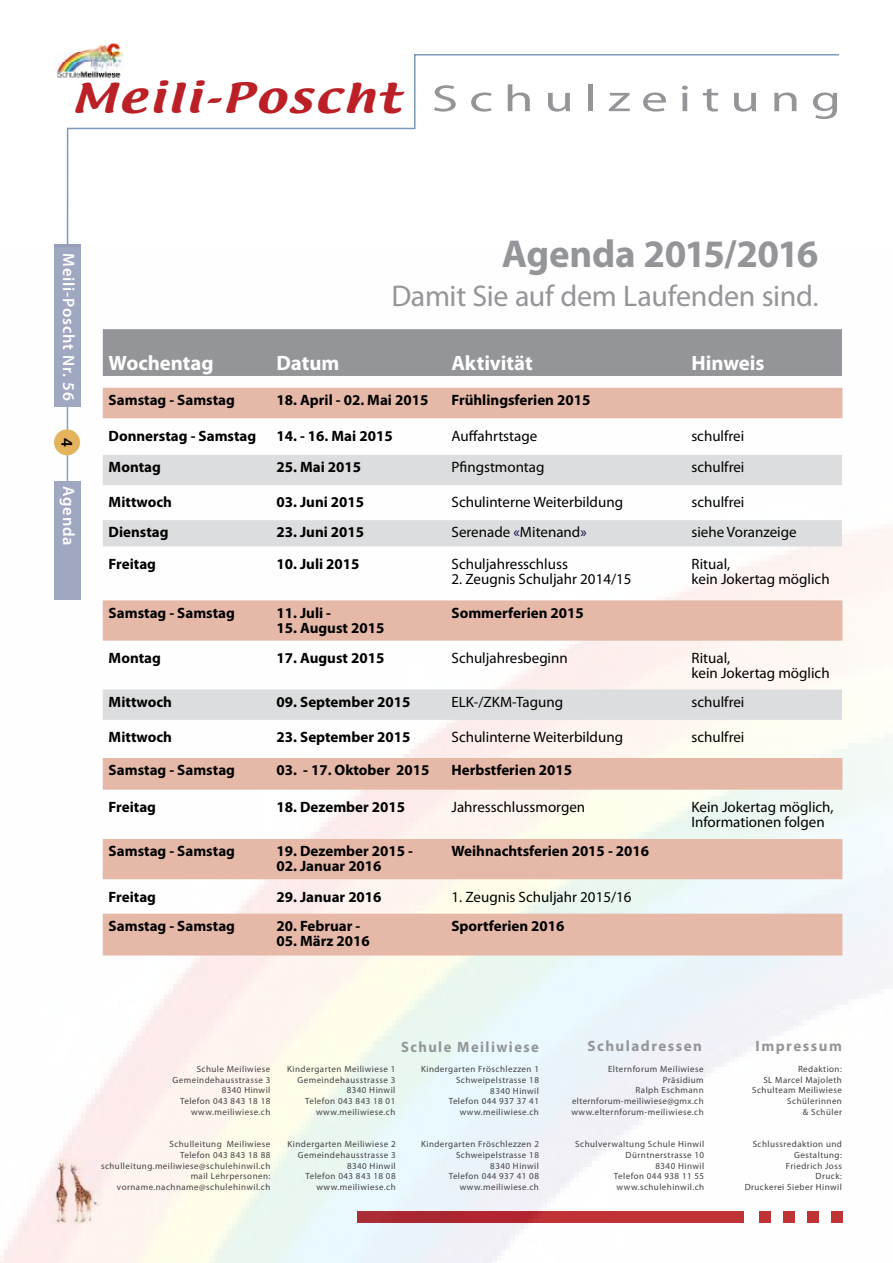
<style>
.page{position:relative;width:893px;height:1263px;background:#fff}
.page>*{position:absolute;margin:0;border:0;box-sizing:border-box;transform-origin:0 0}
.t1{font:700 39px "Myriad Pro";letter-spacing:-.01em;color:#939598}
.t2{font:36.15px "Textile";letter-spacing:.05em;color:#ba2025;scale:1.31 1}
.t3{font:30px "Myriad Pro";letter-spacing:-.01em;color:#939598}
.t4{font:700 20.85px "Myriad Pro";letter-spacing:-.005em;color:#fff}
.t5{font:600 16.5px "Myriad Pro";letter-spacing:.05em;color:#fff}
.t6{font:600 16.5px "Myriad Pro";color:#000}
.t7{font:700 15px "Myriad Pro";color:#000}
.t8{font:15px/15px "Myriad Pro";color:#000}
.t9{font:700 15px "Myriad Pro";letter-spacing:.1em;color:#939598}
.t10{font:9px/10.8px "Myriad Pro";letter-spacing:.05em;color:#414042;text-align:right}
.s1{font-family:"Myriad Pro";font-size:37.8px;color:#939598}
.s2{font-stretch:condensed}
.s3{color:#00023d}
</style>
<div class="page">
<svg style="left:66px;top:54px;width:773px;height:190px"></svg>
<div style="left:54px;top:244px;width:27px;height:162px;background:#9fa7c1"></div>
<img style="left:55px;top:43px;width:68px;height:36px">
<img style="left:0;top:329px;width:893px;height:934px">
<div style="left:103px;top:329px;width:739px;height:47px;background:#939598"></div>
<div style="left:103px;top:388px;width:739px;height:30px;background:#e5b8a7"></div>
<div style="left:103px;top:455px;width:739px;height:30px;background:#dcddde"></div>
<div style="left:103px;top:520px;width:739px;height:26px;background:#dcddde"></div>
<div style="left:103px;top:600px;width:739px;height:41px;background:#e5b8a7"></div>
<div style="left:103px;top:689px;width:739px;height:31px;background:#dcddde"></div>
<div style="left:103px;top:758px;width:739px;height:32px;background:#e5b8a7"></div>
<div style="left:103px;top:839px;width:739px;height:40px;background:#e5b8a7"></div>
<div style="left:103px;top:914px;width:739px;height:41px;background:#e5b8a7"></div>
<h2 class="t2" style="left:71px;top:73px;width:589px">Meili-Poscht <span class="s1">Schulzeitung</span></h2>
<h3 class="t5" style="left:79px;top:253px;width:149px;rotate:90deg">Meili-Poscht Nr. 56</h3>
<h3 class="t6" style="left:78px;top:438px;width:10px;rotate:90deg">4</h3>
<h3 class="t5" style="left:79px;top:486px;width:61px;rotate:90deg">Agenda</h3>
<h1 class="t1" style="left:502px;top:228px;width:318px">Agenda 2015/2016</h1>
<h3 class="t3" style="left:391px;top:277px;width:429px">Damit Sie auf dem Laufenden sind<span class="s2">.</span></h3>
<h3 class="t4" style="left:109px;top:349px;width:107px">Wochentag</h3>
<h3 class="t4" style="left:277px;top:349px;width:64px">Datum</h3>
<h3 class="t4" style="left:451px;top:349px;width:83px">Aktivität</h3>
<h3 class="t4" style="left:692px;top:349px;width:74px">Hinweis</h3>
<h3 class="t7" style="left:109px;top:390px;width:128px">Samstag - Samstag</h3>
<h3 class="t7" style="left:277px;top:390px;width:153px">18. April - 02. Mai 2015</h3>
<h3 class="t7" style="left:451px;top:390px;width:140px">Frühlingsferien 2015</h3>
<h3 class="t7" style="left:109px;top:426px;width:149px">Donnerstag - Samstag</h3>
<h3 class="t7" style="left:277px;top:426px;width:118px">14. - 16. Mai 2015</h3>
<h3 class="t8" style="left:451px;top:428px;width:87px">Auffahrtstage</h3>
<h3 class="t8" style="left:691px;top:428px;width:54px">schulfrei</h3>
<h3 class="t7" style="left:109px;top:457px;width:54px">Montag</h3>
<h3 class="t7" style="left:277px;top:457px;width:86px">25. Mai 2015</h3>
<h3 class="t8" style="left:451px;top:459px;width:95px">Pfingstmontag</h3>
<h3 class="t8" style="left:691px;top:459px;width:54px">schulfrei</h3>
<h3 class="t7" style="left:109px;top:493px;width:65px">Mittwoch</h3>
<h3 class="t7" style="left:277px;top:493px;width:89px">03. Juni 2015</h3>
<h3 class="t8" style="left:451px;top:495px;width:173px">Schulinterne Weiterbildung</h3>
<h3 class="t8" style="left:691px;top:495px;width:54px">schulfrei</h3>
<h3 class="t7" style="left:109px;top:522px;width:62px">Dienstag</h3>
<h3 class="t7" style="left:277px;top:522px;width:89px">23. Juni 2015</h3>
<h3 class="t8" style="left:451px;top:524px;width:137px">Serenade <span class="s3">«</span>Mitenand<span class="s3">»</span></h3>
<h3 class="t8" style="left:691px;top:524px;width:107px">siehe Voranzeige</h3>
<h3 class="t7" style="left:109px;top:554px;width:49px">Freitag</h3>
<h3 class="t7" style="left:277px;top:554px;width:85px">10. Juli 2015</h3>
<h3 class="t8" style="left:451px;top:556px;width:118px">Schuljahresschluss</h3>
<h3 class="t8" style="left:451px;top:571px;width:182px">2. Zeugnis Schuljahr 2014/15</h3>
<h3 class="t8" style="left:691px;top:556px;width:140px">Ritual,<br>kein Jokertag möglich</h3>
<h3 class="t7" style="left:109px;top:603px;width:128px">Samstag - Samstag</h3>
<h3 class="t7" style="left:277px;top:603px;width:56px">11. Juli -</h3>
<h3 class="t7" style="left:277px;top:618px;width:109px">15. August 2015</h3>
<h3 class="t7" style="left:451px;top:603px;width:134px">Sommerferien 2015</h3>
<h3 class="t7" style="left:109px;top:648px;width:54px">Montag</h3>
<h3 class="t7" style="left:277px;top:648px;width:109px">17. August 2015</h3>
<h3 class="t8" style="left:451px;top:650px;width:118px">Schuljahresbeginn</h3>
<h3 class="t8" style="left:691px;top:650px;width:140px">Ritual,<br>kein Jokertag möglich</h3>
<h3 class="t7" style="left:109px;top:692px;width:65px">Mittwoch</h3>
<h3 class="t7" style="left:277px;top:692px;width:135px">09. September 2015</h3>
<h3 class="t8" style="left:451px;top:694px;width:113px">ELK-/ZKM-Tagung</h3>
<h3 class="t8" style="left:691px;top:694px;width:54px">schulfrei</h3>
<h3 class="t7" style="left:109px;top:727px;width:65px">Mittwoch</h3>
<h3 class="t7" style="left:277px;top:727px;width:135px">23. September 2015</h3>
<h3 class="t8" style="left:451px;top:729px;width:173px">Schulinterne Weiterbildung</h3>
<h3 class="t8" style="left:691px;top:729px;width:54px">schulfrei</h3>
<h3 class="t7" style="left:109px;top:760px;width:128px">Samstag - Samstag</h3>
<h3 class="t7" style="left:277px;top:760px;width:155px">03. - 17. Oktober 2015</h3>
<h3 class="t7" style="left:451px;top:760px;width:122px">Herbstferien 2015</h3>
<h3 class="t7" style="left:109px;top:797px;width:49px">Freitag</h3>
<h3 class="t7" style="left:277px;top:797px;width:130px">18. Dezember 2015</h3>
<h3 class="t8" style="left:451px;top:799px;width:135px">Jahresschlussmorgen</h3>
<h3 class="t8" style="left:691px;top:799px;width:144px">Kein Jokertag möglich,<br>Informationen folgen</h3>
<h3 class="t7" style="left:109px;top:841px;width:128px">Samstag - Samstag</h3>
<h3 class="t7" style="left:277px;top:841px;width:138px">19. Dezember 2015 -</h3>
<h3 class="t7" style="left:277px;top:856px;width:107px">02. Januar 2016</h3>
<h3 class="t7" style="left:451px;top:841px;width:199px">Weihnachtsferien 2015 - 2016</h3>
<h3 class="t7" style="left:109px;top:887px;width:49px">Freitag</h3>
<h3 class="t7" style="left:277px;top:887px;width:107px">29. Januar 2016</h3>
<h3 class="t8" style="left:451px;top:889px;width:182px">1. Zeugnis Schuljahr 2015/16</h3>
<h3 class="t7" style="left:109px;top:916px;width:128px">Samstag - Samstag</h3>
<h3 class="t7" style="left:277px;top:916px;width:85px">20. Februar -</h3>
<h3 class="t7" style="left:277px;top:931px;width:95px">05. März 2016</h3>
<h3 class="t7" style="left:451px;top:916px;width:115px">Sportferien 2016</h3>
<p class="t10" style="left:172px;top:1063px;width:99px">Schule Meiliwiese<br>Gemeindehausstrasse 3<br>8340 Hinwil<br>Telefon 043 843 18 18 www.meiliwiese.ch</p>
<p class="t10" style="left:101px;top:1138px;width:171px">Schulleitung Meiliwiese<br>Telefon 043 843 18 88 schulleitung.meiliwiese@schulehinwil.ch mail Lehrpersonen: vorname.nachname@schulehinwil.ch</p>
<h3 class="t9" style="left:401px;top:1037px;width:139px">Schule Meiliwiese</h3>
<p class="t10" style="left:287px;top:1063px;width:110px">Kindergarten Meiliwiese 1<br>Gemeindehausstrasse 3<br>8340 Hinwil<br>Telefon 043 843 18 01 www.meiliwiese.ch</p>
<p class="t10" style="left:287px;top:1138px;width:110px">Kindergarten Meiliwiese 2<br>Gemeindehausstrasse 3<br>8340 Hinwil<br>Telefon 043 843 18 08 www.meiliwiese.ch</p>
<p class="t10" style="left:421px;top:1063px;width:119px">Kindergarten Fröschlezzen 1<br>Schweipelstrasse 18<br>8340 Hinwil<br>Telefon 044 937 37 41 www.meiliwiese.ch</p>
<p class="t10" style="left:421px;top:1138px;width:119px">Kindergarten Fröschlezzen 2<br>Schweipelstrasse 18<br>8340 Hinwil<br>Telefon 044 937 41 08 www.meiliwiese.ch</p>
<h3 class="t9" style="left:587px;top:1036px;width:116px">Schuladressen</h3>
<h3 class="t9" style="left:756px;top:1036px;width:88px">Impressum</h3>
<p class="t10" style="left:571px;top:1063px;width:134px">Elternforum Meiliwiese<br>Präsidium<br>Ralph Eschmann elternforum-meiliwiese@gmx.ch www.elternforum-meiliwiese.ch</p>
<p class="t10" style="left:752px;top:1063px;width:91px">Redaktion:<br>SL Marcel Majoleth<br>Schulteam Meiliwiese<br>Schülerinnen<br>&amp; Schüler</p>
<p class="t10" style="left:575px;top:1138px;width:130px">Schulverwaltung Schule Hinwil<br>Dürntnerstrasse 10<br>8340 Hinwil<br>Telefon 044 938 11 55 www.schulehinwil.ch</p>
<p class="t10" style="left:745px;top:1138px;width:99px">Schlussredaktion und<br>Gestaltung:<br>Friedrich Joss<br>Druck:<br>Druckerei Sieber Hinwil</p>
</div>
